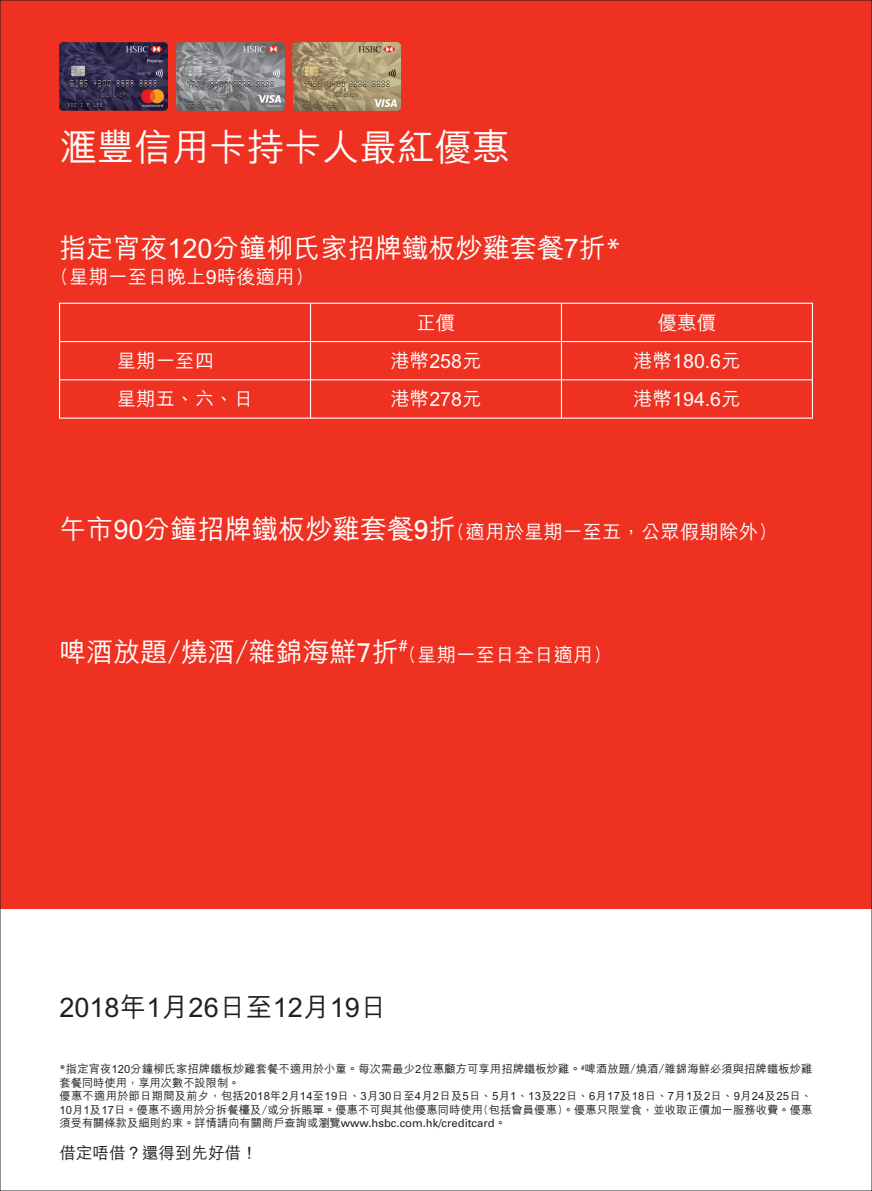
<style>
.page{position:relative;width:872px;height:1191px;background:#fff}
.page>*{position:absolute;margin:0;border:0;box-sizing:border-box;transform-origin:0 0}
.t1{font:500 37.5px "M Hei HK";color:#fff}
.t2{font:500 27px "M Hei HK";color:#fff}
.t3{font:500 27px "M Hei HK";color:#231f20}
.t4{font:500 19.5px/38.2px "M Hei HK";color:#fff;text-align:center}
.t5{font:500 16.5px "M Hei HK";color:#231f20}
.t6{font:500 11.25px/13.5px "M Hei HK";letter-spacing:.01em;color:#231f20}
.s1{font-family:"Univers";font-weight:400}
.s2{font-size:27px}
.s3{font-family:"Univers";font-weight:400;font-size:27px}
</style>
<div class="page">
<div style="left:0;top:0;width:872px;height:908px;background:#ef3122"></div>
<img style="left:293px;top:42px;width:108px;height:69px">
<img style="left:60px;top:43px;width:107px;height:68px">
<img style="left:176px;top:43px;width:108px;height:68px">
<div style="left:59px;top:303px;width:754px;height:116px;border:1px solid #fff"></div>
<hr style="left:60px;top:341px;width:752px;height:1px;background:#fff">
<hr style="left:60px;top:379px;width:752px;height:1px;background:#fff">
<hr style="left:561px;top:303px;width:1px;height:115px;background:#fff">
<hr style="left:310px;top:303px;width:1px;height:115px;background:#fff">
<h1 class="t1" style="left:60px;top:120px;width:452px">滙豐信用卡持卡人最紅優惠</h1>
<h2 class="t2" style="left:60px;top:228px;width:563px">指定宵夜120分鐘柳氏家招牌鐵板炒雞套餐7折<span class="s1">*</span></h2>
<h3 class="t4" style="left:60px;top:256px;width:246px">(星期一至日晚上9時後適用)</h3>
<h3 class="t4" style="left:117px;top:340px;width:138px;text-align:left">星期一至四<br>星期五、六、日</h3>
<h3 class="t4" style="left:390px;top:302px;width:93px">正價<br>港幣258元港幣278元</h3>
<h3 class="t4" style="left:633px;top:302px;width:109px">優惠價<br>港幣180.6元港幣194.6元</h3>
<h3 class="t4" style="left:60px;top:511px;width:710px"><span class="s2">午市90分鐘招牌鐵板炒雞套餐</span><span class="s3">9</span><span class="s2">折</span>(適用於星期一至五，公眾假期除外)</h3>
<h2 class="t2" style="left:60px;top:632px;width:349px">啤酒放題/燒酒/雜錦海鮮<span class="s1">7</span>折<sup>#</sup></h2>
<h3 class="t4" style="left:407px;top:634px;width:196px">(星期一至日全日適用)</h3>
<h2 class="t3" style="left:60px;top:987px;width:329px">2018年1月26日至12月19日</h2>
<p class="t6" style="left:60px;top:1061px;width:754px"><span class="s1">*</span>指定宵夜120分鐘柳氏家招牌鐵板炒雞套餐不適用於小童。每次需最少2位惠顧方可享用招牌鐵板炒雞。<sup>#</sup>啤酒放題/燒酒/雜錦海鮮必須與招牌鐵板炒雞套餐同時使用，享用次數不設限制。<br>優惠不適用於節日期間及前夕，包括2018年2月14至19日、3月30日至4月2日及5日、5月1、13及22日、6月17及18日、7月1及2日、9月24及25日、10月1及17日。優惠不適用於分拆餐檯及/或分拆賬單。優惠不可與其他優惠同時使用(包括會員優惠)。優惠只限堂食，並收取正價加一服務收費。優惠須受有關條款及細則約束。詳情請向有關商戶查詢或瀏覽<span class="s1">www.hsbc.com.hk/creditcard</span>。</p>
<h3 class="t5" style="left:60px;top:1141px;width:200px">借定唔借？還得到先好借！</h3>
</div>
